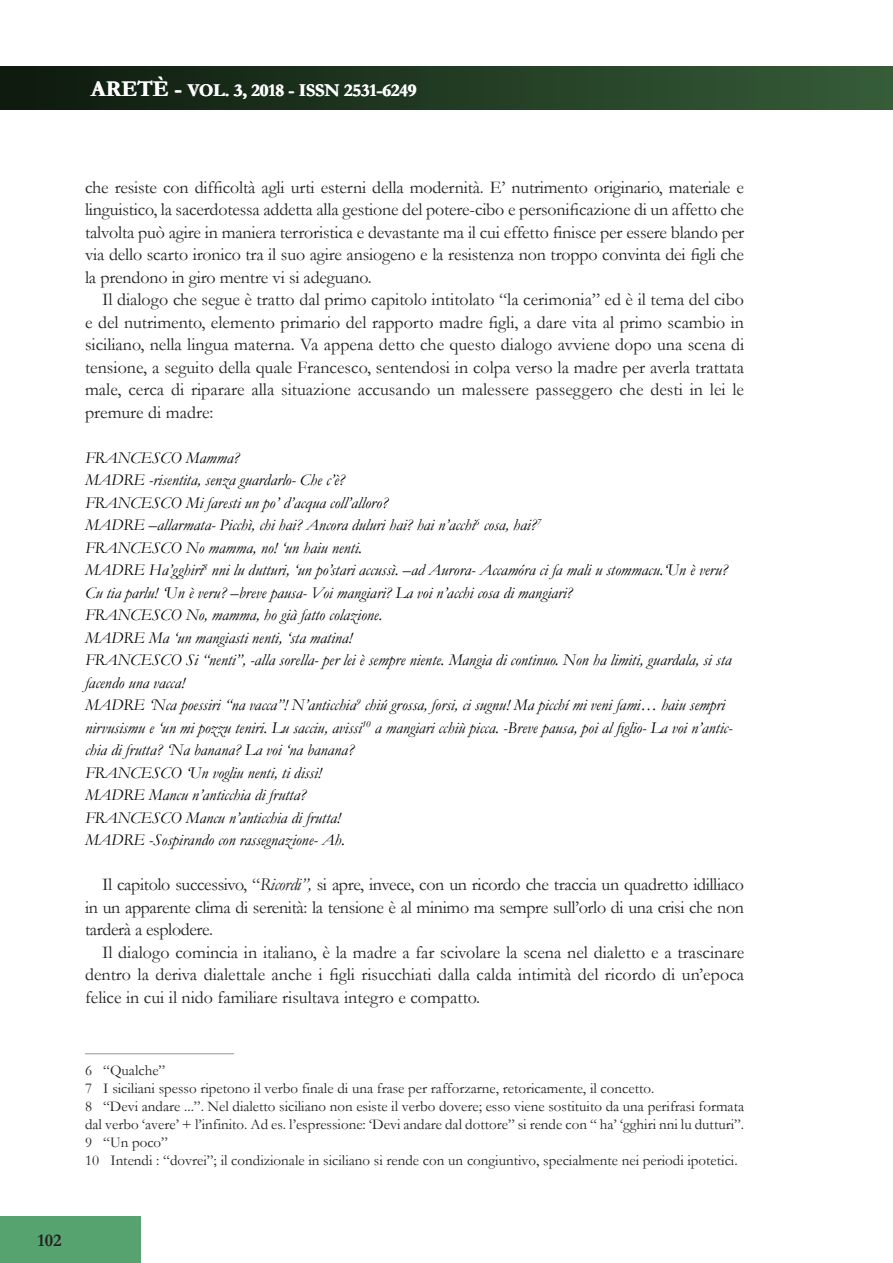
<style>
.page{position:relative;width:893px;height:1263px;background:#fff}
.page>*{position:absolute;margin:0;border:0;box-sizing:border-box;transform-origin:0 0}
.testo{font:18px/22.5px "Garamond";letter-spacing:-.01em;color:#231f20;text-align:justify}
.t1{font:700 18px "Garamond";color:#fff}
.t2{font:700 18px "Garamond";color:#231f20}
.t3{font:italic 16.5px/22.5px "Garamond";color:#000}
.Note{font:15px/18px "Garamond";color:#231f20}
.s1{font-size:22.5px}
.s2{font-style:italic}
</style>
<div class="page">
<div style="left:0;top:1217px;width:140px;height:46px;background:#56a36f"></div>
<div style="left:0;top:67px;width:893px;height:42px;background:linear-gradient(to right,#0d190e,#365d38)"></div>
<hr style="left:85px;top:1053px;width:149px;height:1px;background:#939598">
<p class="t1" style="left:91px;top:78px;width:327px"><span class="s1">ARETÈ -</span> VOL. 3, 2018 - ISSN 2531-6249</p>
<p class="testo" style="left:85px;top:175px;width:660px">che resiste con difficoltà agli urti esterni della modernità. E’ nutrimento originario, materiale e linguistico, la sacerdotessa addetta alla gestione del potere-cibo e personificazione di un affetto che talvolta può agire in maniera terroristica e devastante ma il cui effetto finisce per essere blando per via dello scarto ironico tra il suo agire ansiogeno e la resistenza non troppo convinta dei figli che la prendono in giro mentre vi si adeguano.</p>
<p class="testo" style="left:85px;top:288px;width:661px;text-indent:17px">Il dialogo che segue è tratto dal primo capitolo intitolato “la cerimonia” ed è il tema del cibo e del nutrimento, elemento primario del rapporto madre figli, a dare vita al primo scambio in siciliano, nella lingua materna. Va appena detto che questo dialogo avviene dopo una scena di tensione, a seguito della quale Francesco, sentendosi in colpa verso la madre per averla trattata male, cerca di riparare alla situazione accusando un malessere passeggero che desti in lei le premure di madre:</p>
<p class="t3" style="left:85px;top:446px;width:156px">FRANCESCO Mamma?</p>
<p class="t3" style="left:85px;top:468px;width:261px">MADRE -risentita, senza guardarlo- Che c’è?</p>
<p class="t3" style="left:85px;top:491px;width:305px">FRANCESCO Mi faresti un po’ d’acqua coll’alloro?</p>
<p class="t3" style="left:85px;top:513px;width:458px">MADRE –allarmata- Picchì, chi hai? Ancora duluri hai? hai n’acchi<sup>6</sup> cosa, hai?<sup>7</sup></p>
<p class="t3" style="left:85px;top:536px;width:279px">FRANCESCO No mamma, no! ‘un haiu nenti.</p>
<p class="t3" style="left:85px;top:558px;width:644px">MADRE Ha’gghiri<sup>8</sup> nni lu dutturi, ‘un po’stari accussì. –ad Aurora- Accamóra ci fa mali u stommacu.‘Un è veru?<br>Cu tia parlu! ‘Un è veru? –breve pausa- Voi mangiari? La voi n’acchi cosa di mangiari?</p>
<p class="t3" style="left:85px;top:603px;width:299px">FRANCESCO No, mamma, ho già fatto colazione.</p>
<p class="t3" style="left:85px;top:626px;width:269px">MADRE Ma ‘un mangiasti nenti, ‘sta matina!</p>
<p class="t3" style="left:85px;top:648px;width:648px">FRANCESCO Si “nenti”, -alla sorella- per lei è sempre niente. Mangia di continuo. Non ha limiti, guardala, si sta facendo una vacca!</p>
<p class="t3" style="left:85px;top:693px;width:649px">MADRE ‘Nca poessiri “na vacca”! N’anticchia<sup>9</sup> chiú grossa, forsi, ci sugnu! Ma picchí mi veni fami… haiu sempri nirvusismu e ‘un mi pozzu teniri. Lu sacciu, avissi<sup>10</sup> a mangiari cchiù picca. -Breve pausa, poi al figlio- La voi n’antic&shy;chia di frutta? ‘Na banana? La voi ‘na banana?</p>
<p class="t3" style="left:85px;top:761px;width:238px">FRANCESCO ‘Un vogliu nenti, ti dissi!</p>
<p class="t3" style="left:85px;top:783px;width:223px">MADRE Mancu n’anticchia di frutta?</p>
<p class="t3" style="left:85px;top:806px;width:257px">FRANCESCO Mancu n’anticchia di frutta!</p>
<p class="t3" style="left:85px;top:828px;width:261px">MADRE -Sospirando con rassegnazione- Ah.</p>
<p class="testo" style="left:85px;top:873px;width:660px;text-indent:17px">Il capitolo successivo, “<span class="s2">Ricordi”,</span> si apre, invece, con un ricordo che traccia un quadretto idilliaco in un apparente clima di serenità: la tensione è al minimo ma sempre sull’orlo di una crisi che non tarderà a esplodere.</p>
<p class="testo" style="left:85px;top:940px;width:661px;text-indent:17px">Il dialogo comincia in italiano, è la madre a far scivolare la scena nel dialetto e a trascinare dentro la deriva dialettale anche i figli risucchiati dalla calda intimità del ricordo di un’epoca felice in cui il nido familiare risultava integro e compatto.</p>
<p class="Note" style="left:85px;top:1061px;width:82px">6 “Qualche”</p>
<p class="Note" style="left:85px;top:1079px;width:571px">7 I siciliani spesso ripetono il verbo finale di una frase per rafforzarne, retoricamente, il concetto.</p>
<p class="Note" style="left:85px;top:1097px;width:661px">8 “Devi andare ...”. Nel dialetto siciliano non esiste il verbo dovere; esso viene sostituito da una perifrasi formata dal verbo ‘avere’ + l’infinito. Ad es. l’espressione: ‘Devi andare dal dottore” si rende con “ ha’ ‘gghiri nni lu dutturi”.</p>
<p class="Note" style="left:85px;top:1133px;width:84px">9 “Un poco”</p>
<p class="Note" style="left:85px;top:1151px;width:654px">10 Intendi : “dovrei”; il condizionale in siciliano si rende con un congiuntivo, specialmente nei periodi ipotetici.</p>
<p class="t2" style="left:38px;top:1228px;width:26px">102</p>
</div>
